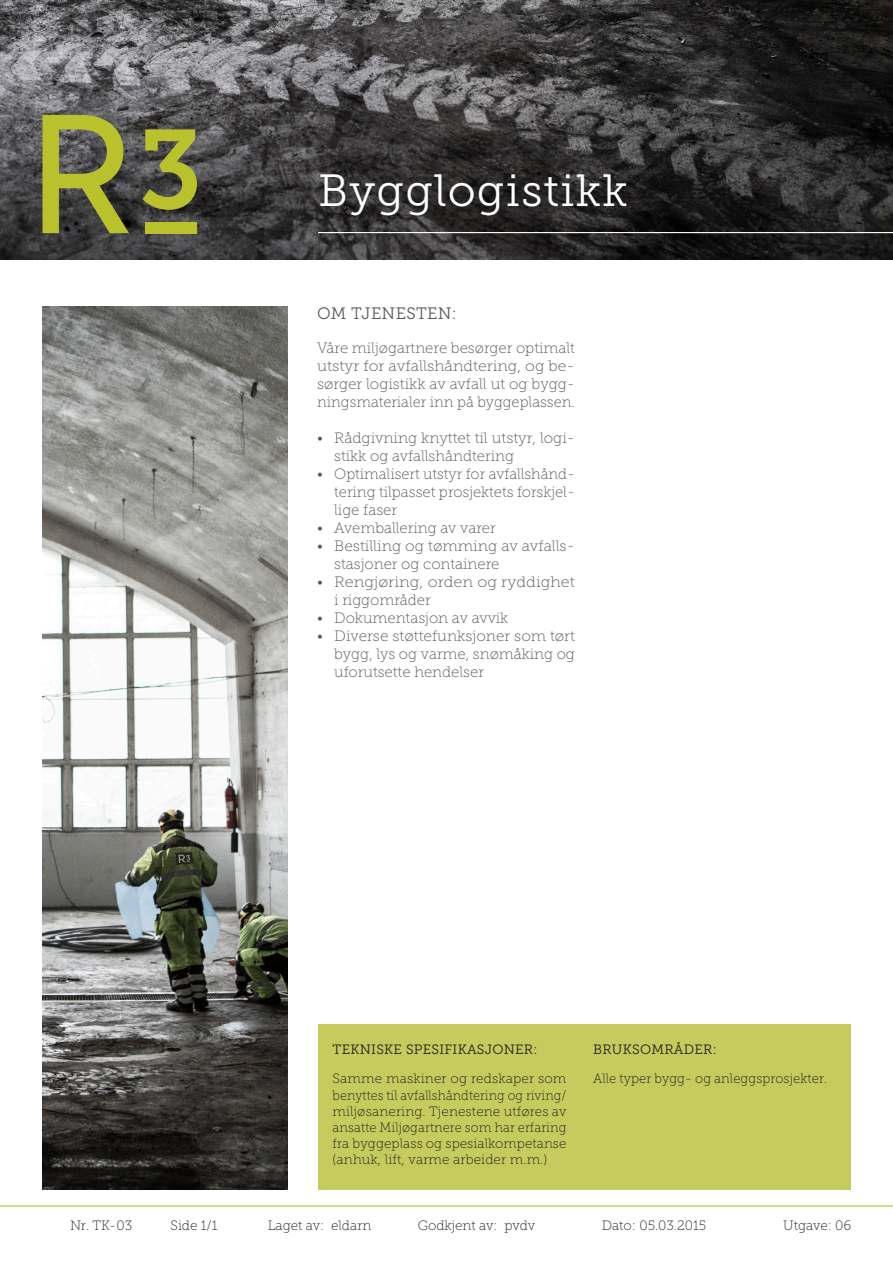
<style>
.page{position:relative;width:893px;height:1263px;background:#fff}
.page>*{position:absolute;margin:0;border:0;box-sizing:border-box;transform-origin:0 0}
.Main_heading{font:45px "Museo Slab 300";letter-spacing:.03em;color:#fff}
.t1{font:16.5px "Museo Slab 300";letter-spacing:.02em;color:#57585a}
.Brødtekst{font:15px/18px "Museo Slab 100";color:#57585a;text-align:justify}
.Box_brødtekst{font:13.5px/16.2px "Museo Slab 100";letter-spacing:.01em;color:#231f20;text-align:justify}
.Box_heading{font:13.5px "Museo Slab 300";letter-spacing:.02em;color:#231f20}
.Box_brødtekst-2{font:13.5px "Museo Slab 100";letter-spacing:.01em;color:#231f20;scale:.96 1}
</style>
<div class="page">
<img style="left:0;top:0;width:893px;height:259px">
<hr style="left:0;top:1205px;width:893px;height:1px;background:#b9c22d">
<hr style="left:318px;top:232px;width:575px;height:1px;background:#fff">
<svg style="left:43px;top:115px;width:86px;height:118px;background:#7f833b"></svg>
<svg style="left:143px;top:129px;width:54px;height:81px;background:#818539"></svg>
<div style="left:145px;top:222px;width:51px;height:11px;background:#b9c22d"></div>
<div style="left:318px;top:1024px;width:532px;height:165px;background:#c5cb5c"></div>
<img style="left:43px;top:306px;width:244px;height:883px">
<p class="Main_heading" style="left:318px;top:166px;width:311px">Bygglogistikk</p>
<p class="t1" style="left:317px;top:304px;width:141px">OM TJENESTEN:</p>
<p class="Brødtekst" style="left:317px;top:339px;width:259px">Våre miljøgartnere besørger optimalt utstyr for avfallshåndtering, og be&shy;sørger logistikk av avfall ut og bygg&shy;ningsmaterialer inn på byggeplassen.</p>
<p class="Brødtekst" style="left:334px;top:429px;width:242px;text-indent:-17px">• Rådgivning knyttet til utstyr, logi&shy;stikk og avfallshåndtering</p>
<p class="Brødtekst" style="left:334px;top:465px;width:242px;text-indent:-17px">• Optimalisert utstyr for avfallshånd&shy;tering tilpasset prosjektets forskjel&shy;lige faser</p>
<p class="Brødtekst" style="left:317px;top:519px;width:180px">• Avemballering av varer</p>
<p class="Brødtekst" style="left:334px;top:537px;width:242px;text-indent:-17px">• Bestilling og tømming av avfalls&shy;stasjoner og containere</p>
<p class="Brødtekst" style="left:334px;top:573px;width:242px;text-indent:-17px">• Rengjøring, orden og ryddighet i riggområder</p>
<p class="Brødtekst" style="left:317px;top:609px;width:193px">• Dokumentasjon av avvik</p>
<p class="Brødtekst" style="left:334px;top:627px;width:242px;text-indent:-17px">• Diverse støttefunksjoner som tørt bygg, lys og varme, snømåking og uforutsette hendelser</p>
<p class="Box_heading" style="left:333px;top:1041px;width:206px">TEKNISKE SPESIFIKASJONER:</p>
<p class="Box_brødtekst" style="left:333px;top:1071px;width:235px">Samme maskiner og redskaper som benyttes til avfallshåndtering og riving/ miljøsanering. Tjenestene utføres av ansatte Miljøgartnere som har erfaring fra byggeplass og spesialkompetanse (anhuk, lift, varme arbeider m.m.)</p>
<p class="Box_heading" style="left:593px;top:1041px;width:125px">BRUKSOMRÅDER:</p>
<p class="Box_brødtekst-2" style="left:593px;top:1071px;width:245px">Alle typer bygg- og anleggsprosjekter.</p>
<p class="Box_brødtekst" style="left:70px;top:1217px;width:64px">Nr. TK-03</p>
<p class="Box_brødtekst" style="left:171px;top:1217px;width:49px">Side 1/1</p>
<p class="Box_brødtekst" style="left:268px;top:1217px;width:105px">Laget av: eldarn</p>
<p class="Box_brødtekst" style="left:418px;top:1217px;width:119px">Godkjent av: pvdv</p>
<p class="Box_brødtekst" style="left:602px;top:1217px;width:106px">Dato: 05.03.2015</p>
<p class="Box_brødtekst" style="left:783px;top:1217px;width:70px">Utgave: 06</p>
</div>
